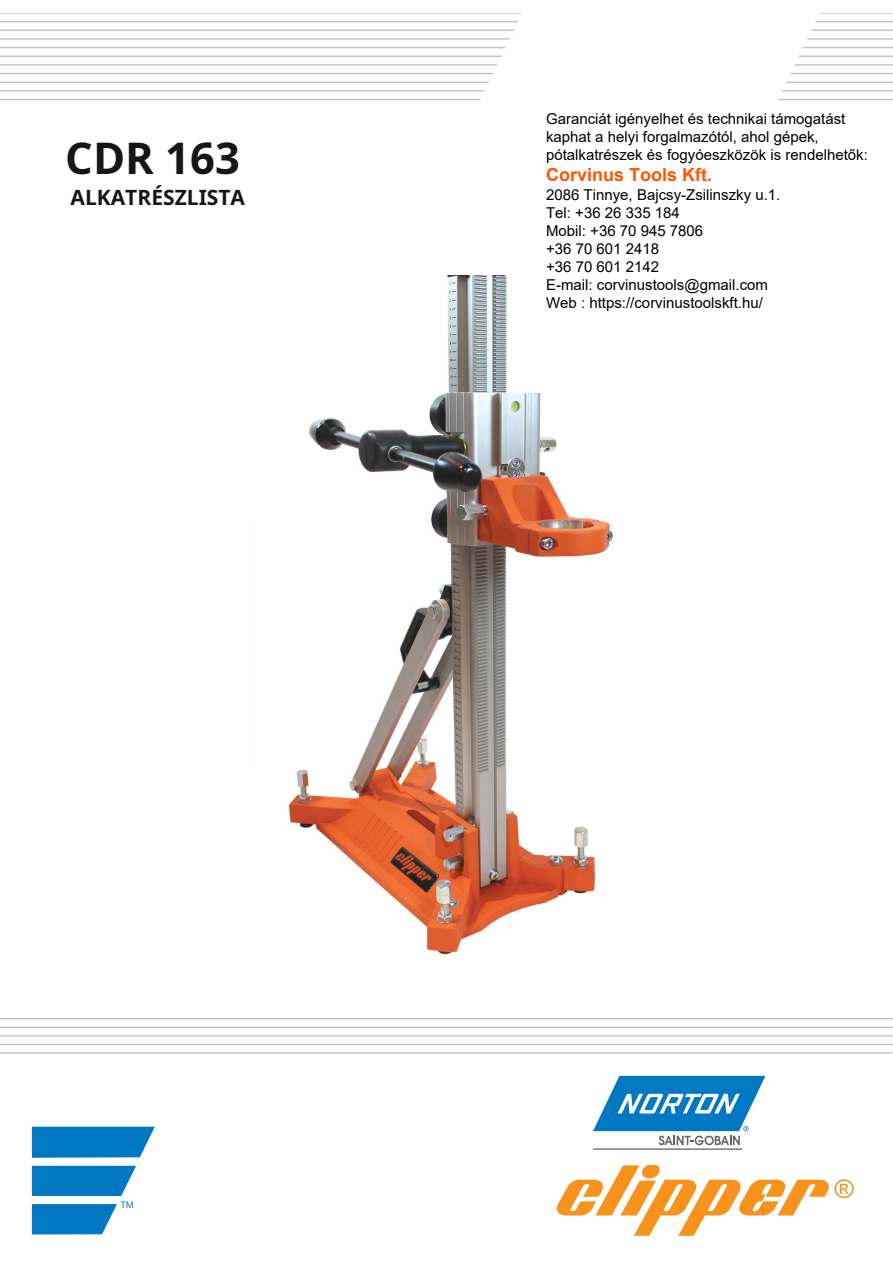
<style>
.page{position:relative;width:893px;height:1263px;background:#fff}
.page>*{position:absolute;margin:0;border:0;box-sizing:border-box;transform-origin:0 0}
.t1{font:700 43.5px "Noto Sans";color:#171615}
.t2{font:700 21px "Noto Sans";color:#171615}
.t3{font:700 18px "Arial";color:#f50}
.t4{font:15px/18px "Arial";color:#000}
.t5{font:9px "Noto Sans";color:#006ebc}
</style>
<div class="page">
<svg style="left:556px;top:1165px;width:298px;height:71px"></svg>
<hr style="left:593px;top:1148px;width:149px;height:2px;background:#636366">
<svg style="left:593px;top:1076px;width:172px;height:69px"></svg>
<svg style="left:32px;top:1127px;width:123px;height:31px;background:#1383c6"></svg>
<svg style="left:32px;top:1166px;width:104px;height:30px;background:#1282c6"></svg>
<svg style="left:32px;top:1204px;width:85px;height:30px;background:#1785c7"></svg>
<img style="left:288px;top:275px;width:325px;height:680px">
<h1 class="t1" style="left:65px;top:128px;width:176px">CDR 163</h1>
<h2 class="t2" style="left:71px;top:183px;width:176px">ALKATRÉSZLISTA</h2>
<p class="t4" style="left:546px;top:110px;width:323px">Garanciát igényelhet és technikai támogatást kaphat a helyi forgalmazótól, ahol gépek, pótalkatrészek és fogyóeszközök is rendelhetők:</p>
<p class="t3" style="left:546px;top:162px;width:168px">Corvinus Tools Kft.</p>
<p class="t4" style="left:546px;top:185px;width:236px">2086 Tinnye, Bajcsy-Zsilinszky u.1.<br>Tel: +36 26 335 184<br>Mobil: +36 70 945 7806<br>+36 70 601 2418<br>+36 70 601 2142<br>E-mail: corvinustools@gmail.com<br>Web : https://corvinustoolskft.hu/</p>
<p class="t5" style="left:121px;top:1199px;width:15px">TM</p>
</div>
